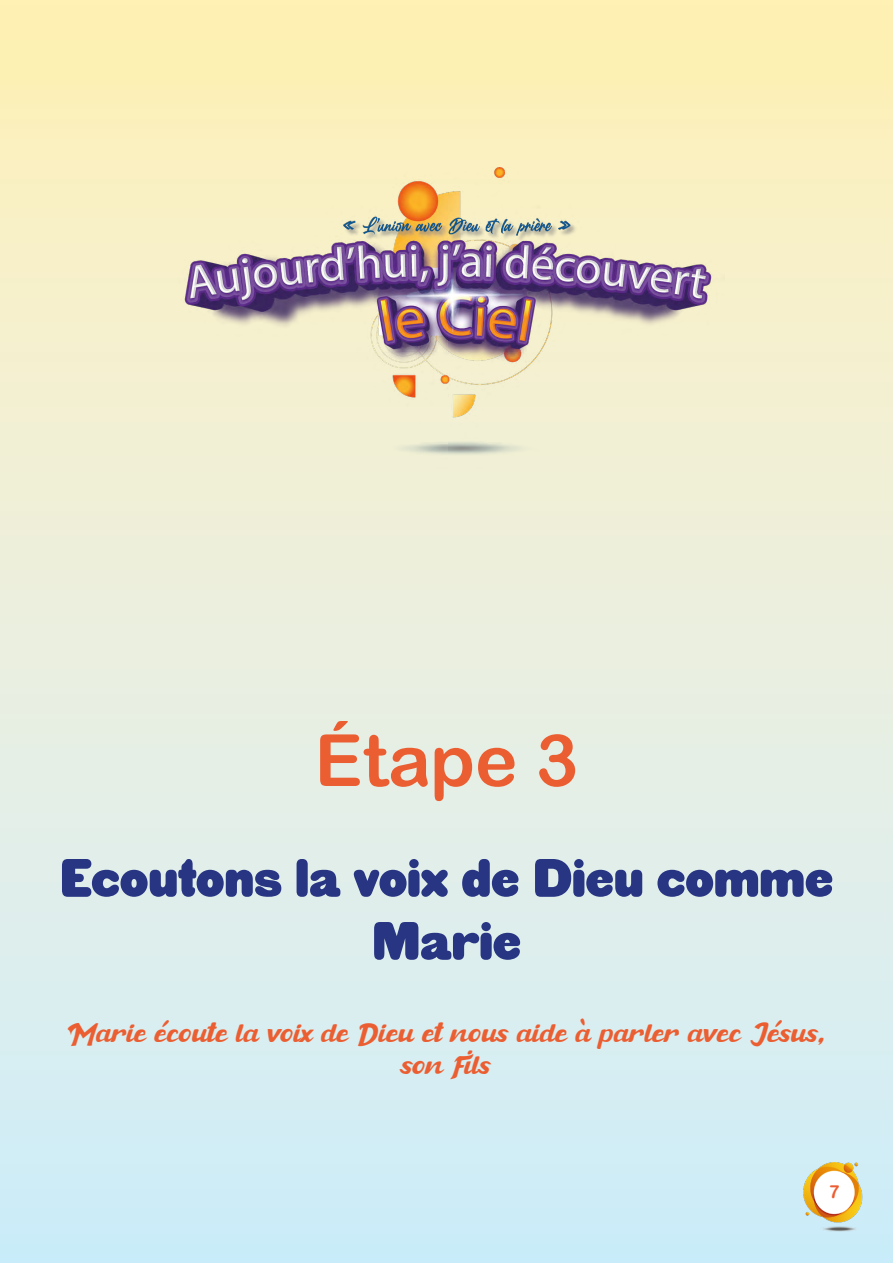
<style>
.page{position:relative;width:893px;height:1263px;background:#fff}
.page>*{position:absolute;margin:0;border:0;box-sizing:border-box;transform-origin:0 0}
.t1{font:72px "Arial Rounded MT Bold";color:#eb5e32}
.t2{font:52.5px/63px "HWT Gothic Round";color:#283583;text-align:center}
.t3{font:27px/32.4px "Buckey";color:#eb5e32;text-align:center}
.t4{font:18px "Arial Rounded MT Bold";color:#eb5e32}
</style>
<div class="page">
<div style="left:0;top:0;width:893px;height:1263px;background:linear-gradient(to bottom,#fff1b9,#cfedfe)"></div>
<svg style="left:0;top:0;width:1px;height:1263px"></svg>
<img style="left:804px;top:1162px;width:70px;height:71px">
<img style="left:171px;top:168px;width:553px;height:308px">
<h1 class="t1" style="left:314px;top:718px;width:265px">Étape 3</h1>
<h2 class="t2" style="left:60px;top:848px;width:775px">Ecoutons la voix de Dieu comme<br>Marie</h2>
<p class="t3" style="left:67px;top:1016px;width:761px">Marie écoute la voix de Dieu et nous aide à parler avec Jésus, son Fils</p>
<p class="t4" style="left:829px;top:1181px;width:12px">7</p>
</div>
